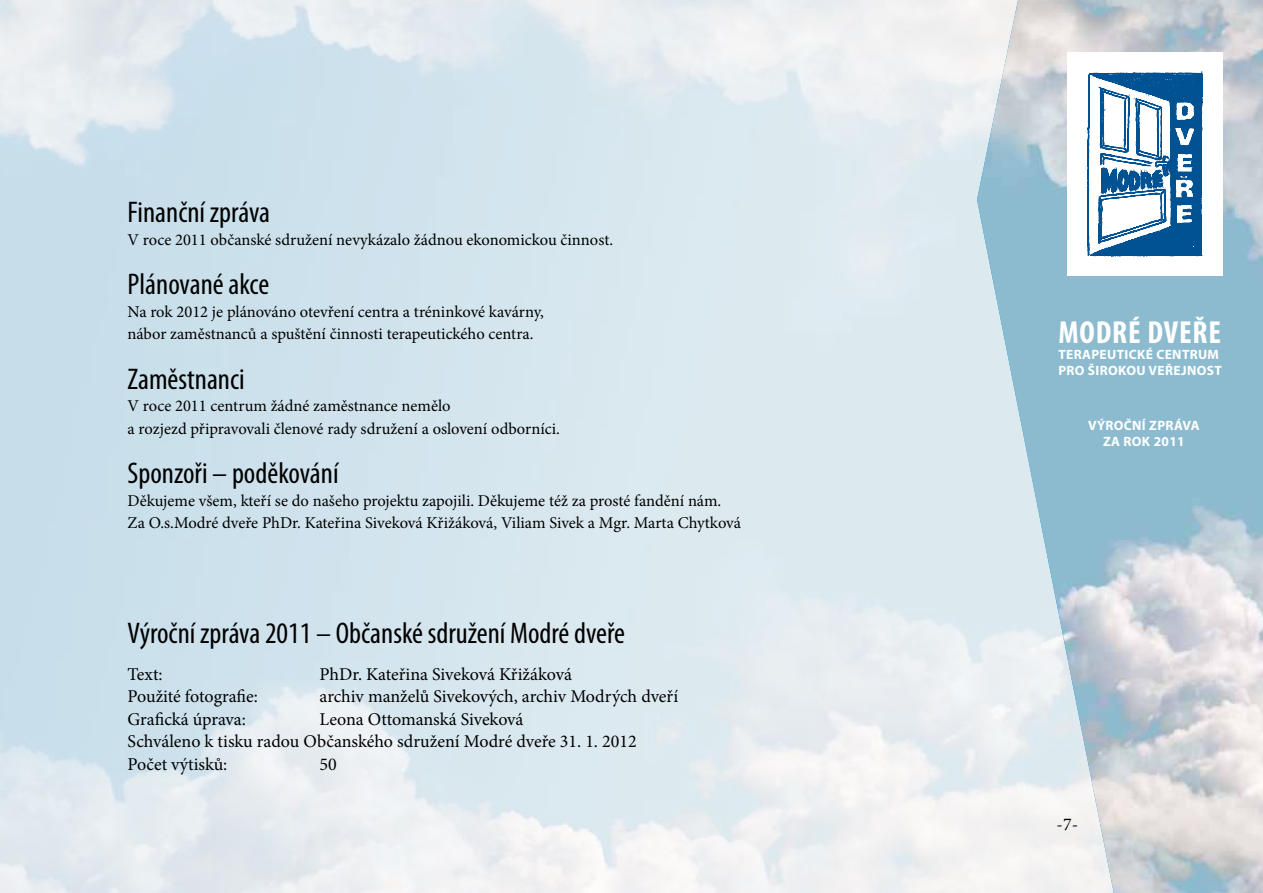
<style>
.page{position:relative;width:1263px;height:893px;background:#fff}
.page>*{position:absolute;margin:0;border:0;box-sizing:border-box;transform-origin:0 0}
.t1{font:700 condensed 31.95px "Myriad Pro";letter-spacing:.025em;color:#fff}
.t2{font:condensed 30px "Myriad Pro";color:#000}
.t3{font:18px/22.5px "Minion Pro";letter-spacing:-.005em;color:#000}
.t4{font:16.5px/22.5px "Minion Pro";color:#000}
.t5{font:700 13.5px/16.2px "Myriad Pro";letter-spacing:.025em;color:#fff}
</style>
<div class="page">
<img style="left:977px;top:0;width:286px;height:893px">
<div style="left:1067px;top:52px;width:155px;height:223px;background:#fff"></div>
<svg style="left:1087px;top:71px;width:116px;height:186px"></svg>
<h2 class="t2" style="left:128px;top:194px;width:144px">Finanční zpráva</h2>
<p class="t4" style="left:128px;top:228px;width:487px">V roce 2011 občanské sdružení nevykázalo žádnou ekonomickou činnost.</p>
<h2 class="t2" style="left:128px;top:266px;width:143px">Plánované akce</h2>
<p class="t4" style="left:128px;top:300px;width:418px">Na rok 2012 je plánováno otevření centra a tréninkové kavárny, nábor zaměstnanců a spuštění činnosti terapeutického centra.</p>
<h2 class="t2" style="left:128px;top:361px;width:119px">Zaměstnanci</h2>
<p class="t4" style="left:128px;top:395px;width:434px">V roce 2011 centrum žádné zaměstnance nemělo<br>a rozjezd připravovali členové rady sdružení a oslovení odborníci.</p>
<h2 class="t2" style="left:128px;top:455px;width:212px">Sponzoři – poděkování</h2>
<p class="t4" style="left:128px;top:489px;width:615px">Děkujeme všem, kteří se do našeho projektu zapojili. Děkujeme též za prosté fandění nám.<br>Za O.s.Modré dveře PhDr. Kateřina Siveková Křižáková, Viliam Sivek a Mgr. Marta Chytková</p>
<h2 class="t2" style="left:128px;top:615px;width:499px">Výroční zpráva 2011 – Občanské sdružení Modré dveře</h2>
<p class="t3" style="left:128px;top:663px;width:37px">Text:</p>
<p class="t3" style="left:320px;top:663px;width:254px">PhDr. Kateřina Siveková Křižáková</p>
<p class="t3" style="left:128px;top:685px;width:132px">Použité fotografie:</p>
<p class="t3" style="left:320px;top:685px;width:360px">archiv manželů Sivekových, archiv Modrých dveří</p>
<p class="t3" style="left:128px;top:708px;width:120px">Grafická úprava:</p>
<p class="t3" style="left:128px;top:708px;width:511px;text-indent:192px">Leona Ottomanská Siveková<br>Schváleno k tisku radou Občanského sdružení Modré dveře 31. 1. 2012<br>Počet výtisků:</p>
<p class="t3" style="left:320px;top:753px;width:19px">50</p>
<h1 class="t1" style="left:1058px;top:312px;width:164px">MODRÉ DVEŘE</h1>
<p class="t5" style="left:1058px;top:346px;width:165px">TERAPEUTICKÉ CENTRUM<br>PRO ŠIROKOU VEŘEJNOST</p>
<p class="t5" style="left:1088px;top:417px;width:113px;text-align:center">VÝROČNÍ ZPRÁVA<br>ZA ROK 2011</p>
<p class="t3" style="left:1057px;top:813px;width:23px">-7-</p>
</div>
